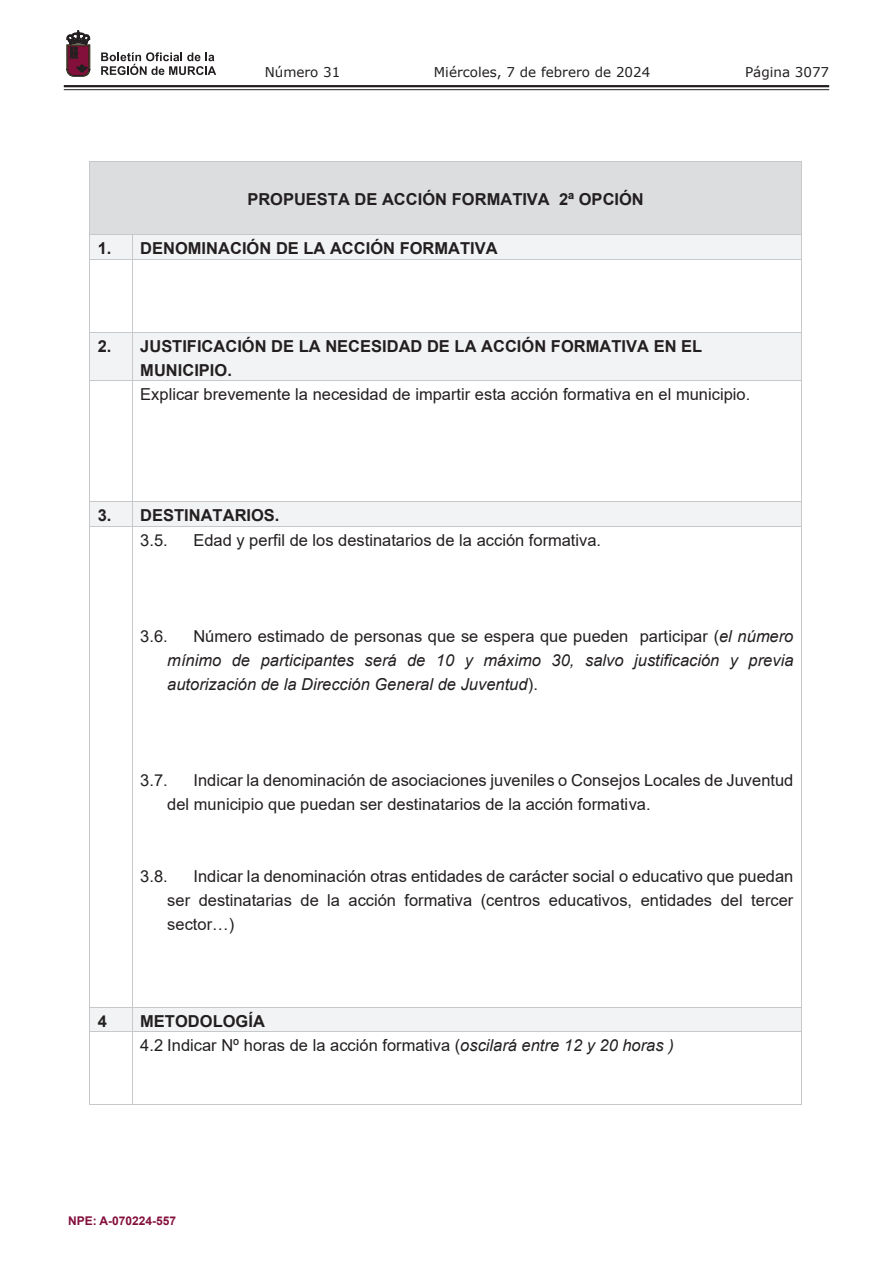
<style>
.page{position:relative;width:893px;height:1263px;background:#fff}
.page>*{position:absolute;margin:0;border:0;box-sizing:border-box;transform-origin:0 0}
.t1{font:16.5px/24px "Arial";color:#231f20}
.t2{font:italic 16.5px/24px "Arial";color:#231f20;text-align:justify}
.t3{font:700 16.5px/24px "Arial";color:#231f20}
.t4{font:13.5px "Verdana";color:#231f20}
.t5{font:700 12px "Arial";color:#830f3b}
.s1{font-style:normal}
.s2{font-weight:700}
.s3{font-style:italic}
</style>
<div class="page">
<hr style="left:64px;top:85px;width:765px;height:2px;background:#231f20">
<hr style="left:64px;top:89px;width:765px;height:1px;background:#231f20">
<svg style="left:101px;top:52px;width:115px;height:23px"></svg>
<svg style="left:67px;top:31px;width:23px;height:45px"></svg>
<div style="left:90px;top:162px;width:711px;height:72px;background:#dcdddf"></div>
<hr style="left:89px;top:161px;width:713px;height:1px;background:#c7c8ca">
<hr style="left:89px;top:162px;width:1px;height:72px;background:#c7c8ca">
<hr style="left:801px;top:162px;width:1px;height:72px;background:#c7c8ca">
<div style="left:90px;top:235px;width:42px;height:24px;background:#f2f3f4"></div>
<div style="left:133px;top:235px;width:668px;height:24px;background:#f2f3f4"></div>
<hr style="left:89px;top:234px;width:713px;height:1px;background:#c7c8ca">
<svg style="left:89px;top:235px;width:1px;height:24px"></svg>
<svg style="left:132px;top:235px;width:1px;height:24px"></svg>
<svg style="left:801px;top:235px;width:1px;height:24px"></svg>
<hr style="left:89px;top:259px;width:713px;height:1px;background:#c7c8ca">
<hr style="left:89px;top:260px;width:1px;height:72px;background:#c7c8ca">
<hr style="left:132px;top:260px;width:1px;height:72px;background:#c7c8ca">
<hr style="left:801px;top:260px;width:1px;height:72px;background:#c7c8ca">
<div style="left:90px;top:332px;width:42px;height:48px;background:#f2f3f4"></div>
<div style="left:133px;top:332px;width:668px;height:48px;background:#f2f3f4"></div>
<hr style="left:89px;top:332px;width:713px;height:1px;background:#c7c8ca">
<hr style="left:89px;top:332px;width:1px;height:48px;background:#c7c8ca">
<hr style="left:132px;top:332px;width:1px;height:48px;background:#c7c8ca">
<hr style="left:801px;top:332px;width:1px;height:48px;background:#c7c8ca">
<hr style="left:89px;top:380px;width:713px;height:1px;background:#c7c8ca">
<hr style="left:89px;top:381px;width:1px;height:120px;background:#c7c8ca">
<hr style="left:132px;top:381px;width:1px;height:120px;background:#c7c8ca">
<hr style="left:801px;top:381px;width:1px;height:120px;background:#c7c8ca">
<div style="left:90px;top:502px;width:42px;height:24px;background:#f2f3f4"></div>
<div style="left:133px;top:502px;width:668px;height:24px;background:#f2f3f4"></div>
<hr style="left:89px;top:501px;width:713px;height:1px;background:#c7c8ca">
<svg style="left:89px;top:502px;width:1px;height:24px"></svg>
<svg style="left:132px;top:502px;width:1px;height:24px"></svg>
<svg style="left:801px;top:502px;width:1px;height:24px"></svg>
<hr style="left:89px;top:526px;width:713px;height:1px;background:#c7c8ca">
<hr style="left:89px;top:527px;width:1px;height:480px;background:#c7c8ca">
<hr style="left:132px;top:527px;width:1px;height:480px;background:#c7c8ca">
<hr style="left:801px;top:527px;width:1px;height:480px;background:#c7c8ca">
<div style="left:90px;top:1007px;width:42px;height:24px;background:#f2f3f4"></div>
<div style="left:133px;top:1007px;width:668px;height:24px;background:#f2f3f4"></div>
<hr style="left:89px;top:1007px;width:713px;height:1px;background:#c7c8ca">
<svg style="left:89px;top:1008px;width:1px;height:23px"></svg>
<svg style="left:132px;top:1008px;width:1px;height:23px"></svg>
<svg style="left:801px;top:1008px;width:1px;height:23px"></svg>
<hr style="left:89px;top:1031px;width:713px;height:1px;background:#c7c8ca">
<hr style="left:89px;top:1032px;width:1px;height:73px;background:#c7c8ca">
<hr style="left:89px;top:1104px;width:43px;height:1px;background:#c7c8ca">
<hr style="left:132px;top:1032px;width:1px;height:73px;background:#c7c8ca">
<hr style="left:133px;top:1104px;width:668px;height:1px;background:#c7c8ca">
<hr style="left:801px;top:1032px;width:1px;height:73px;background:#c7c8ca">
<p class="t4" style="left:265px;top:62px;width:77px">Número 31</p>
<p class="t4" style="left:434px;top:62px;width:218px">Miércoles, 7 de febrero de 2024</p>
<p class="t4" style="left:745px;top:62px;width:86px">Página 3077</p>
<p class="t3" style="left:247px;top:188px;width:398px">PROPUESTA DE ACCIÓN FORMATIVA 2ª OPCIÓN</p>
<p class="t3" style="left:98px;top:236px;width:401px">1. DENOMINACIÓN DE LA ACCIÓN FORMATIVA</p>
<p class="t3" style="left:140px;top:334px;width:563px;text-indent:-42px">2. JUSTIFICACIÓN DE LA NECESIDAD DE LA ACCIÓN FORMATIVA EN EL<br>MUNICIPIO.</p>
<p class="t1" style="left:140px;top:382px;width:611px">Explicar brevemente la necesidad de impartir esta acción formativa en el municipio.</p>
<p class="t3" style="left:98px;top:503px;width:183px">3. DESTINATARIOS.</p>
<p class="t1" style="left:140px;top:528px;width:29px">3.5.</p>
<p class="t1" style="left:193px;top:528px;width:409px">Edad y perfil de los destinatarios de la acción formativa.</p>
<p class="t1" style="left:140px;top:624px;width:29px">3.6.</p>
<p class="t2" style="left:167px;top:624px;width:628px;text-indent:26px"><span class="s1">Número estimado de personas que se espera que pueden participar (</span>el número mínimo de participantes será de 10 y máximo 30, salvo justificación y previa autorización de la Dirección General de Juventud<span class="s1">).</span></p>
<p class="t1" style="left:140px;top:768px;width:29px">3.7.</p>
<p class="t1" style="left:167px;top:768px;width:628px;text-indent:26px">Indicar la denominación de asociaciones juveniles o Consejos Locales de Juventud del municipio que puedan ser destinatarios de la acción formativa.</p>
<p class="t1" style="left:140px;top:864px;width:29px">3.8.</p>
<p class="t1" style="left:167px;top:864px;width:628px;text-align:justify;text-indent:26px">Indicar la denominación otras entidades de carácter social o educativo que puedan ser destinatarias de la acción formativa (centros educativos, entidades del tercer sector…)</p>
<p class="t3" style="left:98px;top:1009px;width:11px">4</p>
<p class="t1" style="left:140px;top:1008px;width:535px;line-height:24.8px"><span class="s2">METODOLOGÍA<br></span>4.2 Indicar Nº horas de la acción formativa (<span class="s3">oscilará entre 12 y 20 horas )</span></p>
<p class="t5" style="left:68px;top:1212px;width:110px">NPE: A-070224-557</p>
</div>
